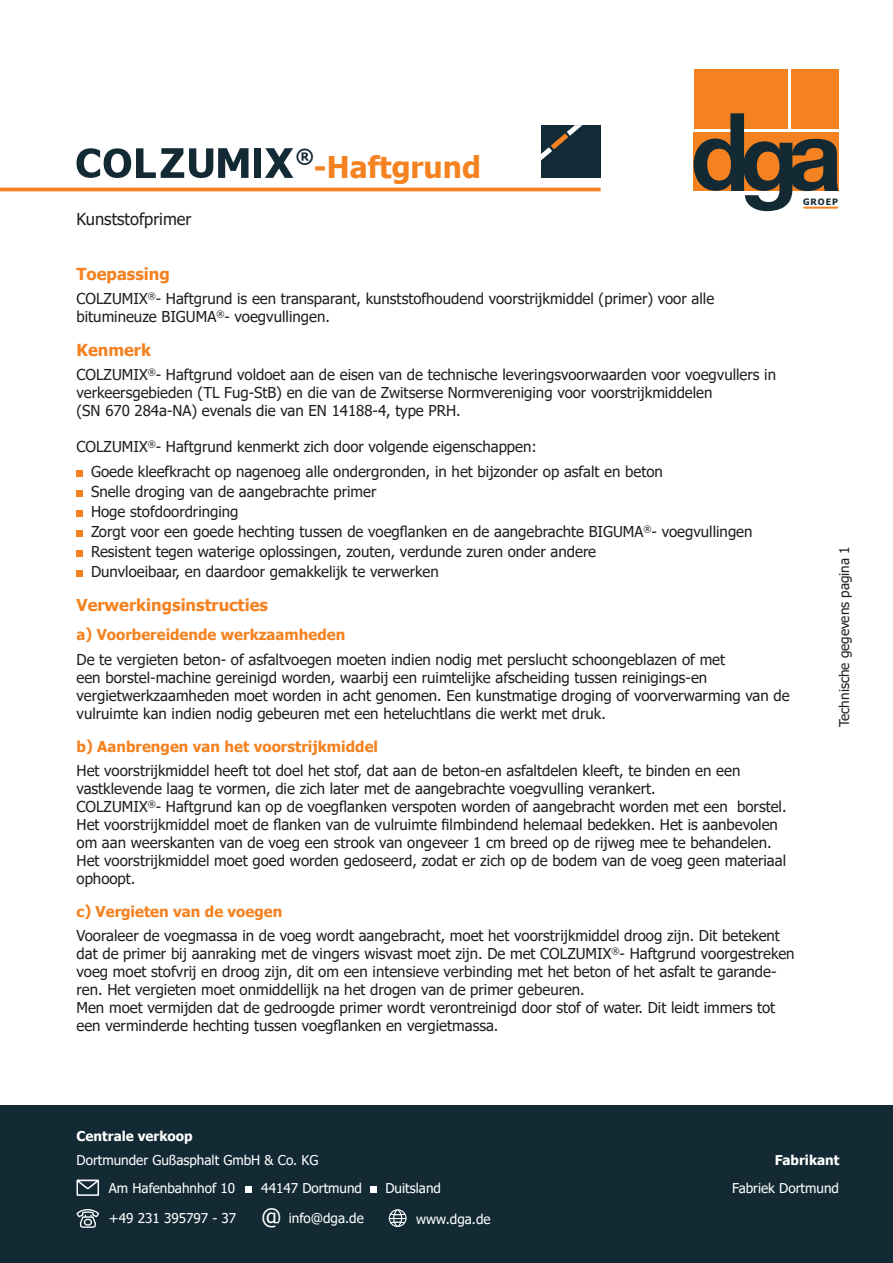
<style>
.page{position:relative;width:893px;height:1263px;background:#fff}
.page>*{position:absolute;margin:0;border:0;box-sizing:border-box;transform-origin:0 0}
.t1{font:700 30px "Tahoma";color:#f58220}
.t2{font:700 19.5px "Tahoma";color:#132a35}
.t3{font:700 16.5px "Tahoma";color:#f58220}
.t4{font:16.5px "Tahoma";color:#231f20}
.t5{font:15px/18px "Tahoma";color:#231f20}
.t6{font:700 15px "Tahoma";color:#f58220}
.t7{font:13.5px/28.2px "Tahoma";color:#fff}
.t8{font:13.5px "Tahoma";color:#231f20}
.t9{font:700 13.5px "Tahoma";color:#fff}
.t10{font:700 8.85px "Tahoma";letter-spacing:.1em;color:#132a35}
.s1{font-size:22.5px}
</style>
<div class="page">
<hr style="left:0;top:188px;width:601px;height:3px;background:#f58220">
<div style="left:541px;top:125px;width:60px;height:53px;background:#132b36"></div>
<svg style="left:541px;top:125px;width:41px;height:36px"></svg>
<div style="left:694px;top:69px;width:93px;height:59px;background:#f58220"></div>
<div style="left:791px;top:69px;width:48px;height:59px;background:#f58220"></div>
<svg style="left:694px;top:113px;width:145px;height:98px"></svg>
<svg style="left:77px;top:470px;width:6px;height:6px"></svg>
<svg style="left:77px;top:490px;width:6px;height:6px"></svg>
<svg style="left:77px;top:510px;width:6px;height:6px"></svg>
<svg style="left:77px;top:530px;width:6px;height:6px"></svg>
<svg style="left:77px;top:550px;width:6px;height:6px"></svg>
<svg style="left:77px;top:570px;width:6px;height:6px"></svg>
<svg style="left:77px;top:148px;width:171px;height:30px"></svg>
<div style="left:255px;top:148px;width:6px;height:30px;background:#132a35"></div>
<svg style="left:265px;top:148px;width:28px;height:30px"></svg>
<div style="left:0;top:1106px;width:893px;height:157px;background:#132a35"></div>
<svg style="left:77px;top:1180px;width:22px;height:16px"></svg>
<div style="left:245px;top:1186px;width:6px;height:7px;background:#fff"></div>
<svg style="left:77px;top:1209px;width:22px;height:19px"></svg>
<div style="left:371px;top:1186px;width:6px;height:7px;background:#fff"></div>
<div style="left:389px;top:1209px;width:17px;height:18px;border:1px solid #fff;border-radius:50%"></div>
<div style="left:393px;top:1209px;width:9px;height:18px;border:1px solid #fff;border-radius:50%"></div>
<svg style="left:389px;top:1212px;width:17px;height:12px"></svg>
<h2 class="t2" style="left:296px;top:143px;width:20px">®</h2>
<h1 class="t1" style="left:314px;top:146px;width:168px">-Haftgrund</h1>
<p class="t4" style="left:77px;top:208px;width:116px">Kunststofprimer</p>
<p class="t3" style="left:77px;top:262px;width:95px">Toepassing</p>
<p class="t5" style="left:77px;top:291px;width:639px">COLZUMIX<sup>®</sup>- Haftgrund is een transparant, kunststofhoudend voorstrijkmiddel (primer) voor alle bitumineuze BIGUMA<sup>®</sup>- voegvullingen.</p>
<p class="t3" style="left:77px;top:339px;width:76px">Kenmerk</p>
<p class="t5" style="left:77px;top:367px;width:701px">COLZUMIX<sup>®</sup>- Haftgrund voldoet aan de eisen van de technische leveringsvoorwaarden voor voegvullers in verkeersgebieden (TL Fug-StB) en die van de Zwitserse Normvereniging voor voorstrijkmiddelen<br>(SN 670 284a-NA) evenals die van EN 14188-4, type PRH.</p>
<p class="t5" style="left:91px;top:435px;width:573px;line-height:25px;text-indent:-14px">COLZUMIX<sup>®</sup>- Haftgrund kenmerkt zich door volgende eigenschappen:<br>Goede kleefkracht op nagenoeg alle ondergronden, in het bijzonder op asfalt en beton</p>
<p class="t5" style="left:91px;top:483px;width:663px;line-height:20px">Snelle droging van de aangebrachte primer<br>Hoge stofdoordringing<br>Zorgt voor een goede hechting tussen de voegflanken en de aangebrachte BIGUMA<sup>®</sup>- voegvullingen Resistent tegen waterige oplossingen, zouten, verdunde zuren onder andere<br>Dunvloeibaar, en daardoor gemakkelijk te verwerken</p>
<p class="t3" style="left:77px;top:594px;width:193px">Verwerkingsinstructies</p>
<p class="t6" style="left:77px;top:624px;width:270px">a) Voorbereidende werkzaamheden</p>
<p class="t5" style="left:77px;top:652px;width:715px">De te vergieten beton- of asfaltvoegen moeten indien nodig met perslucht schoongeblazen of met<br>een borstel-machine gereinigd worden, waarbij een ruimtelijke afscheiding tussen reinigings-en vergietwerkzaamheden moet worden in acht genomen. Een kunstmatige droging of voorverwarming van de vulruimte kan indien nodig gebeuren met een heteluchtlans die werkt met druk.</p>
<p class="t6" style="left:77px;top:736px;width:303px">b) Aanbrengen van het voorstrijkmiddel</p>
<p class="t5" style="left:77px;top:763px;width:711px">Het voorstrijkmiddel heeft tot doel het stof, dat aan de beton-en asfaltdelen kleeft, te binden en een vastklevende laag te vormen, die zich later met de aangebrachte voegvulling verankert.<br>COLZUMIX<sup>®</sup>- Haftgrund kan op de voegflanken verspoten worden of aangebracht worden met een borstel.<br>Het voorstrijkmiddel moet de flanken van de vulruimte filmbindend helemaal bedekken. Het is aanbevolen om aan weerskanten van de voeg een strook van ongeveer 1 cm breed op de rijweg mee te behandelen.<br>Het voorstrijkmiddel moet goed worden gedoseerd, zodat er zich op de bodem van de voeg geen materiaal ophoopt.</p>
<p class="t6" style="left:77px;top:901px;width:207px">c) Vergieten van de voegen</p>
<p class="t5" style="left:77px;top:928px;width:720px">Vooraleer de voegmassa in de voeg wordt aangebracht, moet het voorstrijkmiddel droog zijn. Dit betekent dat de primer bij aanraking met de vingers wisvast moet zijn. De met COLZUMIX<sup>®</sup>- Haftgrund voorgestreken voeg moet stofvrij en droog zijn, dit om een intensieve verbinding met het beton of het asfalt te garande&shy;ren. Het vergieten moet onmiddellijk na het drogen van de primer gebeuren.<br>Men moet vermijden dat de gedroogde primer wordt verontreinigd door stof of water. Dit leidt immers tot een verminderde hechting tussen voegflanken en vergietmassa.</p>
<p class="t10" style="left:803px;top:196px;width:36px">GROEP</p>
<p class="t8" style="left:835px;top:727px;width:183px;rotate:-90deg">Technische gegevens pagina 1</p>
<p class="t9" style="left:77px;top:1127px;width:118px">Centrale verkoop</p>
<p class="t7" style="left:109px;top:1146px;width:211px;text-indent:-32px">Dortmunder Gußasphalt GmbH &amp; Co. KG<br>Am Hafenbahnhof 10</p>
<p class="t7" style="left:261px;top:1175px;width:102px">44147 Dortmund</p>
<p class="t7" style="left:109px;top:1205px;width:256px">+49 231 395797 - 37 <span class="s1">@</span> info@dga.de</p>
<p class="t7" style="left:416px;top:1205px;width:76px">www.dga.de</p>
<p class="t7" style="left:385px;top:1175px;width:57px">Duitsland</p>
<p class="t9" style="left:775px;top:1150px;width:66px">Fabrikant</p>
<p class="t7" style="left:732px;top:1175px;width:108px">Fabriek Dortmund</p>
</div>
